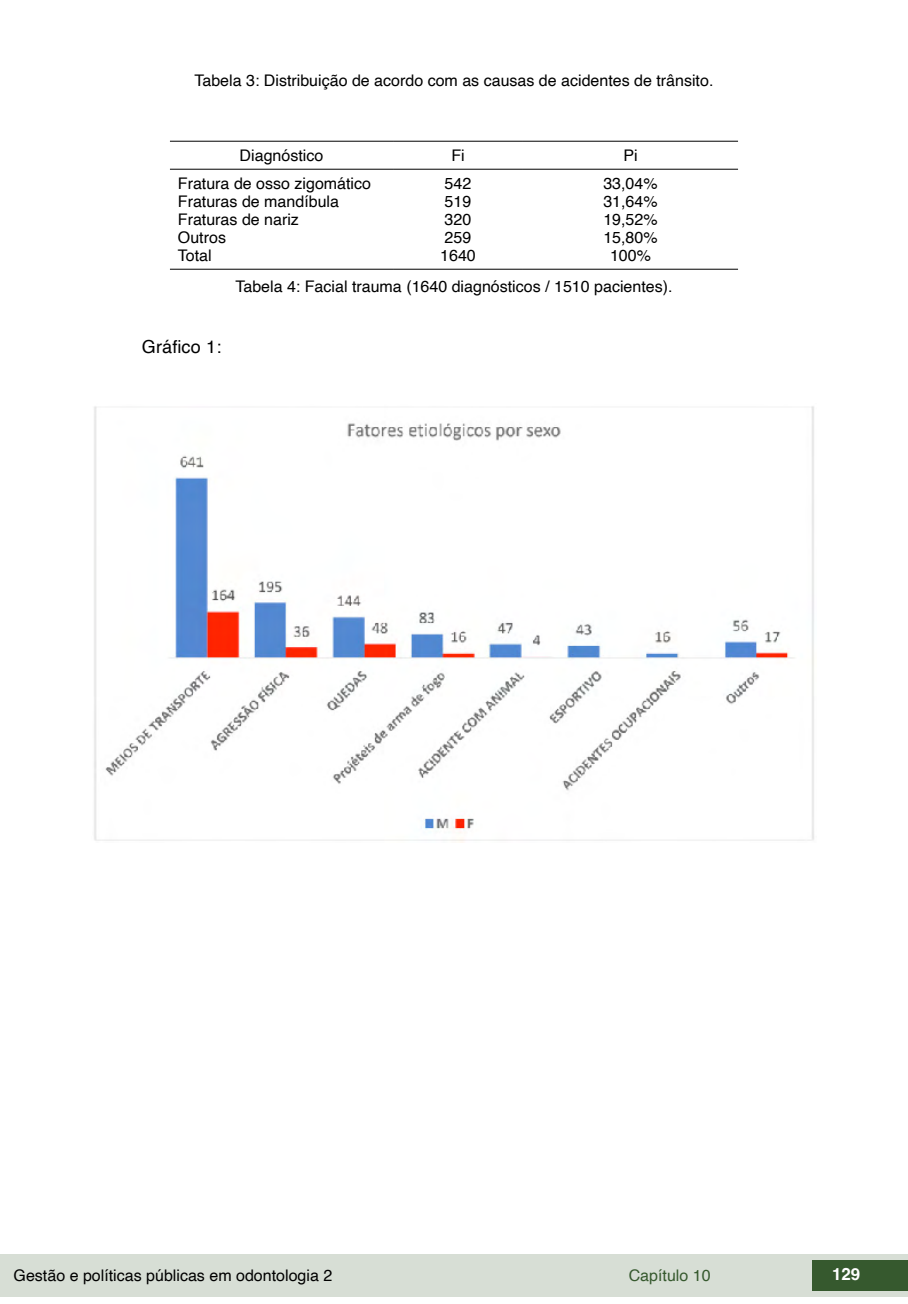
<style>
.page{position:relative;width:908px;height:1304px;background:#fff}
.page>*{position:absolute;margin:0;border:0;box-sizing:border-box;transform-origin:0 0}
.t1{font:18px "Helvetica";letter-spacing:.01em;color:#000}
.t2{font:700 16.8px "Helvetica";color:#fff}
.t3{font:16px/18px "Helvetica";color:#000}
.t4{font:16px "Helvetica";color:#36592e}
</style>
<div class="page">
<div style="left:0;top:1254px;width:906px;height:43px;background:#d7ded5"></div>
<div style="left:812px;top:1261px;width:95px;height:30px;background:#36592e"></div>
<hr style="left:170px;top:269px;width:223px;height:1px;background:#000">
<hr style="left:393px;top:269px;width:129px;height:1px;background:#000">
<hr style="left:522px;top:269px;width:215px;height:1px;background:#000">
<hr style="left:170px;top:141px;width:223px;height:1px;background:#000">
<hr style="left:393px;top:141px;width:129px;height:1px;background:#000">
<hr style="left:522px;top:141px;width:215px;height:1px;background:#000">
<hr style="left:170px;top:169px;width:223px;height:1px;background:#000">
<hr style="left:393px;top:169px;width:129px;height:1px;background:#000">
<hr style="left:522px;top:169px;width:215px;height:1px;background:#000">
<img style="left:94px;top:406px;width:720px;height:436px">
<p class="t3" style="left:194px;top:72px;width:520px">Tabela 3: Distribuição de acordo com as causas de acidentes de trânsito.</p>
<p class="t3" style="left:239px;top:147px;width:85px">Diagnóstico</p>
<p class="t3" style="left:451px;top:147px;width:15px">Fi</p>
<p class="t3" style="left:623px;top:147px;width:16px">Pi</p>
<p class="t3" style="left:178px;top:175px;width:194px">Fratura de osso zigomático<br>Fraturas de mandíbula<br>Fraturas de nariz<br>Outros<br>Total</p>
<p class="t3" style="left:440px;top:175px;width:37px">542<br>519<br>320<br>259<br>1640</p>
<p class="t3" style="left:603px;top:175px;width:56px;text-align:center">33,04%<br>31,64%<br>19,52%<br>15,80%<br>100%</p>
<p class="t3" style="left:235px;top:278px;width:438px">Tabela 4: Facial trauma (1640 diagnósticos / 1510 pacientes).</p>
<p class="t1" style="left:142px;top:333px;width:81px">Gráfico 1:</p>
<p class="t3" style="left:14px;top:1267px;width:320px">Gestão e políticas públicas em odontologia 2</p>
<p class="t4" style="left:628px;top:1263px;width:83px">Capítulo 10</p>
<p class="t2" style="left:831px;top:1264px;width:30px">129</p>
</div>
